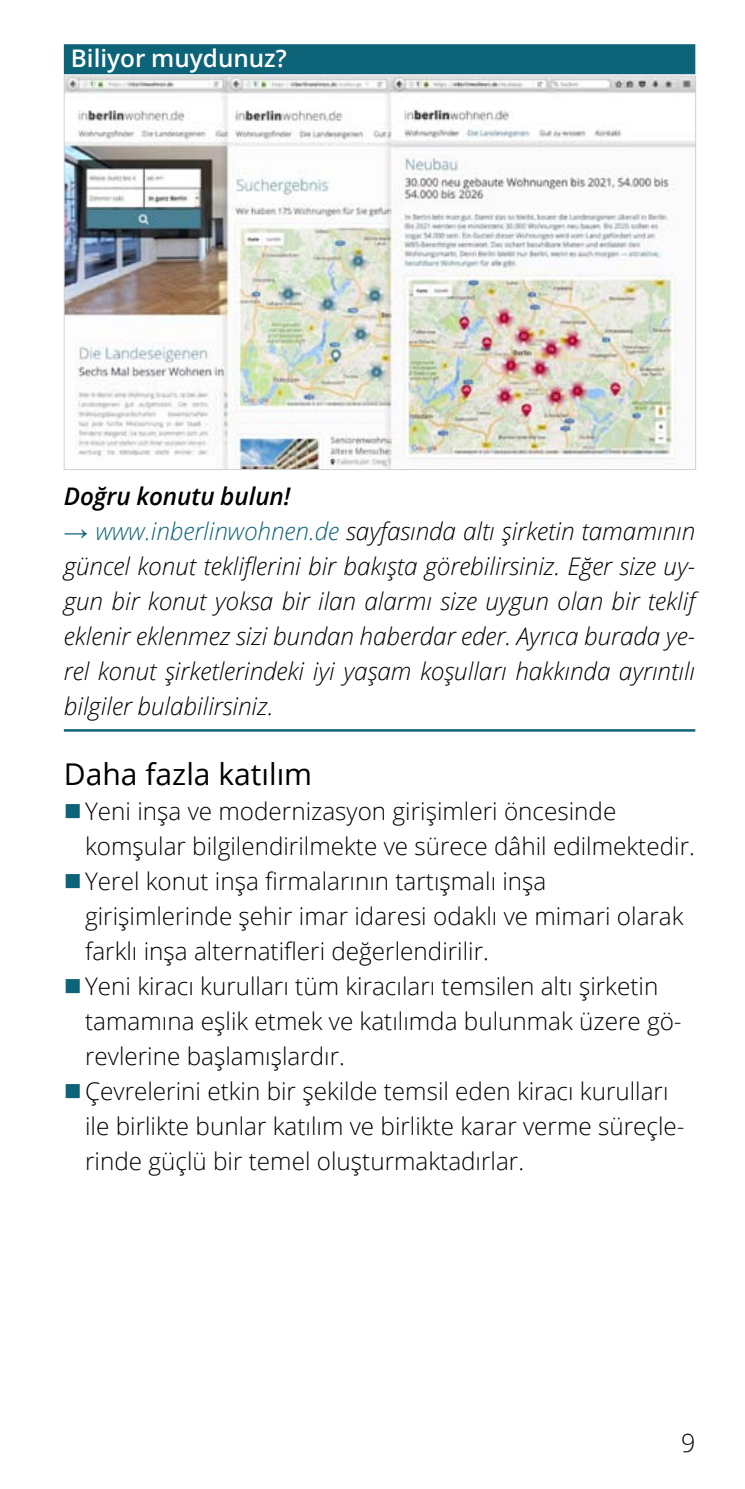
<style>
.page{position:relative;width:745px;height:1489px;background:#fff}
.page>*{position:absolute;margin:0;border:0;box-sizing:border-box;transform-origin:0 0}
._02_01_Innen_Zwische{font:30px "Open Sans";color:#000}
._01_03_Umschlag_Kont{font:300 25px "Open Sans";color:#000}
._02_04_Innen_Aufzähl{font:300 24.25px/35px "Open Sans";color:#000}
.Antwort{font:italic 300 24.25px/35px "Open Sans";color:#000;text-align:justify}
.Anzwort_fett{font:italic 600 24.25px "Open Sans";color:#000}
.Schon_gewusst{font:600 24.25px "Open Sans";color:#fff}
.s1{font-family:"Arial";font-weight:400;font-style:normal;color:#0d6378}
.s2{color:#0d6378}
</style>
<div class="page">
<img style="left:66px;top:78px;width:627px;height:390px">
<div style="left:64px;top:44px;width:630px;height:30px;background:#0d6378"></div>
<hr style="left:64px;top:729px;width:630px;height:2px;background:#0d6378">
<p class="Schon_gewusst" style="left:71px;top:42px;width:217px">Biliyor muydunuz?</p>
<p class="Anzwort_fett" style="left:64px;top:479px;width:228px">Doğru konutu bulun!</p>
<p class="Antwort" style="left:64px;top:512px;width:632px"><span class="s1">→</span> <span class="s2">www.inberlinwohnen.de</span> sayfasında altı şirketin tamamının güncel konut tekliflerini bir bakışta görebilirsiniz. Eğer size uy&shy;gun bir konut yoksa bir ilan alarmı size uygun olan bir teklif eklenir eklenmez sizi bundan haberdar eder. Ayrıca burada ye&shy;rel konut şirketlerindeki iyi yaşam koşulları hakkında ayrıntılı bilgiler bulabilirsiniz.</p>
<p class="_02_01_Innen_Zwische" style="left:64px;top:753px;width:250px">Daha fazla katılım</p>
<p class="_02_04_Innen_Aufzähl" style="left:85px;top:793px;width:611px">Yeni inşa ve modernizasyon girişimleri öncesinde komşular bilgilendirilmekte ve sürece dâhil edilmektedir.</p>
<p class="_02_04_Innen_Aufzähl" style="left:85px;top:863px;width:599px">Yerel konut inşa firmalarının tartışmalı inşa girişimlerinde şehir imar idaresi odaklı ve mimari olarak farklı inşa alternatifleri değerlendirilir.</p>
<p class="_02_04_Innen_Aufzähl" style="left:85px;top:968px;width:597px">Yeni kiracı kurulları tüm kiracıları temsilen altı şirketin tamamına eşlik etmek ve katılımda bulunmak üzere gö&shy;revlerine başlamışlardır.</p>
<p class="_02_04_Innen_Aufzähl" style="left:85px;top:1073px;width:600px">Çevrelerini etkin bir şekilde temsil eden kiracı kurulları ile birlikte bunlar katılım ve birlikte karar verme süreçle&shy;rinde güçlü bir temel oluşturmaktadırlar.</p>
<p class="_01_03_Umschlag_Kont" style="left:680px;top:1425px;width:16px">9</p>
</div>
